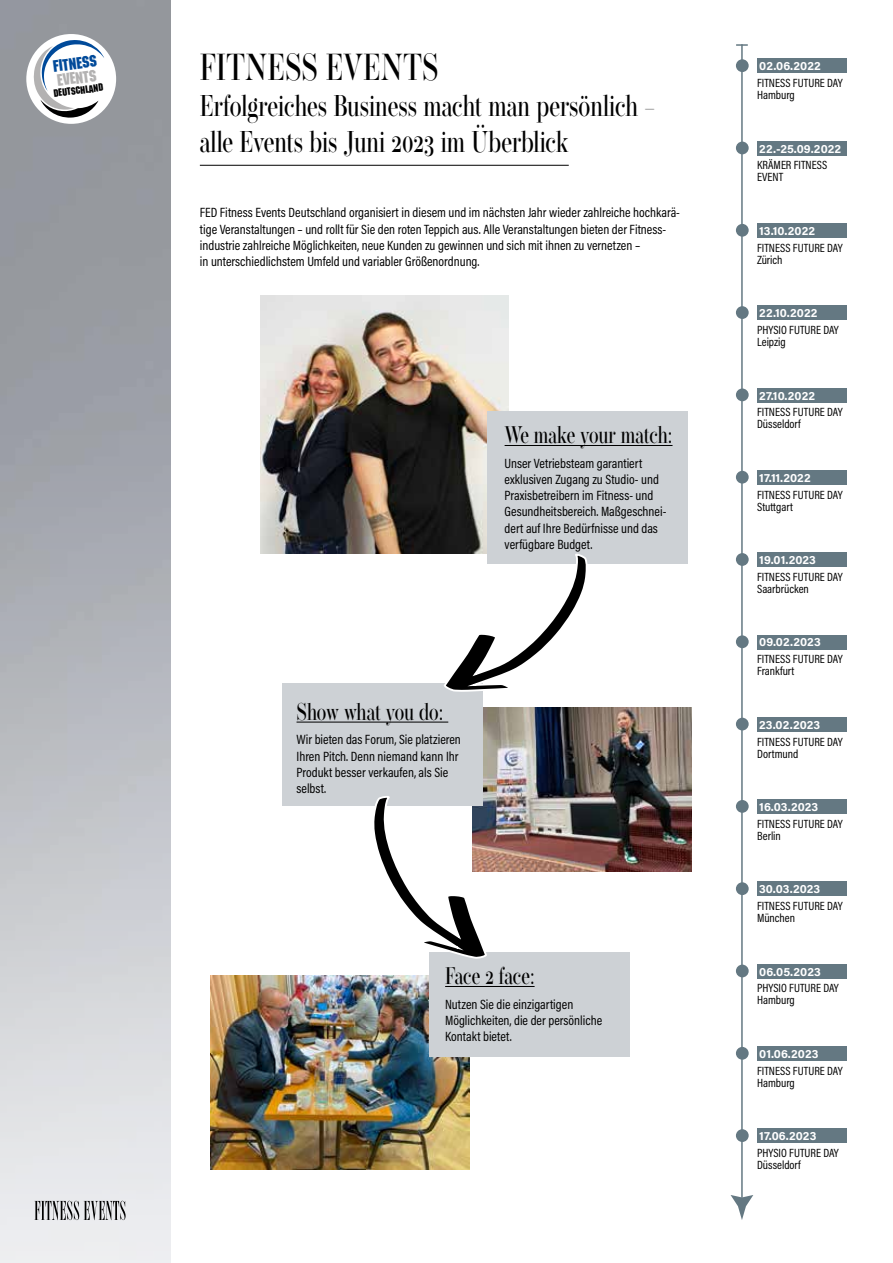
<style>
.page{position:relative;width:893px;height:1263px;background:#fff}
.page>*{position:absolute;margin:0;border:0;box-sizing:border-box;transform-origin:0 0}
.t1{font:500 37.5px "Operetta 18";color:#000;scale:.75 1}
.t2{font:500 30px/36px "Operetta 18";color:#000;scale:.75 1}
.t3{font:500 24px "Operetta 18";letter-spacing:-.01em;color:#000;scale:.75 1}
.t4{font:16.2px "Machine Std";color:#004a9a}
.t5{font:16.2px "Machine Std";color:#b3b2b2}
.t6{font:13.5px/16.2px "Acumin Pro Cond";color:#000}
.t7{font:12px/12px "Acumin Pro Cond";color:#000}
.t8{font:700 12px "Acumin Pro";letter-spacing:.005em;color:#fff}
.t9{font:10.35px "Machine Std";color:#000}
</style>
<div class="page">
<img style="left:211px;top:975px;width:258px;height:194px">
<img style="left:260px;top:295px;width:248px;height:259px">
<svg style="left:34px;top:1201px;width:92px;height:19px;background:#a2a3a5"></svg>
<hr style="left:200px;top:165px;width:369px;height:1px;background:#000">
<svg style="left:33px;top:40px;width:71px;height:78px"></svg>
<svg style="left:730px;top:1195px;width:23px;height:25px"></svg>
<hr style="left:741px;top:44px;width:2px;height:1154px;background:#647882">
<svg style="left:736px;top:44px;width:12px;height:2px"></svg>
<div style="left:757px;top:223px;width:89px;height:15px;background:#647882"></div>
<div style="left:736px;top:224px;width:13px;height:13px;background:#647882;border-radius:50%"></div>
<div style="left:757px;top:388px;width:89px;height:14px;background:#647882"></div>
<div style="left:736px;top:388px;width:13px;height:13px;background:#647882;border-radius:50%"></div>
<div style="left:757px;top:470px;width:89px;height:15px;background:#647882"></div>
<div style="left:736px;top:471px;width:13px;height:13px;background:#647882;border-radius:50%"></div>
<div style="left:757px;top:552px;width:89px;height:15px;background:#647882"></div>
<div style="left:736px;top:553px;width:13px;height:13px;background:#647882;border-radius:50%"></div>
<div style="left:757px;top:635px;width:89px;height:14px;background:#647882"></div>
<div style="left:736px;top:635px;width:13px;height:13px;background:#647882;border-radius:50%"></div>
<div style="left:757px;top:717px;width:89px;height:14px;background:#647882"></div>
<div style="left:736px;top:718px;width:13px;height:12px;background:#647882;border-radius:50%"></div>
<div style="left:757px;top:799px;width:89px;height:15px;background:#647882"></div>
<div style="left:736px;top:800px;width:13px;height:13px;background:#647882;border-radius:50%"></div>
<div style="left:757px;top:882px;width:89px;height:14px;background:#647882"></div>
<div style="left:736px;top:882px;width:13px;height:13px;background:#647882;border-radius:50%"></div>
<div style="left:757px;top:1046px;width:89px;height:15px;background:#647882"></div>
<div style="left:736px;top:1047px;width:13px;height:13px;background:#647882;border-radius:50%"></div>
<div style="left:757px;top:1129px;width:89px;height:14px;background:#647882"></div>
<div style="left:736px;top:1129px;width:13px;height:13px;background:#647882;border-radius:50%"></div>
<div style="left:757px;top:964px;width:89px;height:14px;background:#647882"></div>
<div style="left:736px;top:964px;width:13px;height:13px;background:#647882;border-radius:50%"></div>
<div style="left:757px;top:59px;width:89px;height:14px;background:#647882"></div>
<div style="left:736px;top:59px;width:13px;height:13px;background:#647882;border-radius:50%"></div>
<div style="left:757px;top:141px;width:89px;height:14px;background:#647882"></div>
<div style="left:736px;top:142px;width:13px;height:12px;background:#647882;border-radius:50%"></div>
<div style="left:757px;top:306px;width:89px;height:14px;background:#647882"></div>
<div style="left:736px;top:306px;width:13px;height:13px;background:#647882;border-radius:50%"></div>
<img style="left:482px;top:707px;width:209px;height:164px">
<div style="left:488px;top:411px;width:200px;height:153px;background:#cdd1d5"></div>
<div style="left:282px;top:684px;width:200px;height:122px;background:#cdd1d5"></div>
<div style="left:430px;top:952px;width:200px;height:105px;background:#cdd1d5"></div>
<hr style="left:505px;top:445px;width:167px;height:1px;background:#000">
<hr style="left:297px;top:722px;width:151px;height:1px;background:#000">
<hr style="left:445px;top:986px;width:90px;height:1px;background:#000">
<svg style="left:443px;top:552px;width:144px;height:141px"></svg>
<svg style="left:374px;top:795px;width:114px;height:165px"></svg>
<p class="t4" style="left:52px;top:57px;width:46px;rotate:-7deg">FITNESS</p>
<p class="t5" style="left:56px;top:71px;width:41px;rotate:-7deg">EVENTS</p>
<p class="t9" style="left:53px;top:87px;width:52px;rotate:-7deg">DEUTSCHLAND</p>
<h1 class="t1" style="left:200px;top:45px;width:320px">FITNESS EVENTS</h1>
<h2 class="t2" style="left:200px;top:88px;width:609px">Erfolgreiches Business macht man persönlich – alle Events bis Juni 2023 im Überblick</h2>
<p class="t6" style="left:200px;top:204px;width:482px">FED Fitness Events Deutschland organisiert in diesem und im nächsten Jahr wieder zahlreiche hochkarä&shy;tige Veranstaltungen – und rollt für Sie den roten Teppich aus. Alle Veranstaltungen bieten der Fitness&shy;industrie zahlreiche Möglichkeiten, neue Kunden zu gewinnen und sich mit ihnen zu vernetzen –<br>in unterschiedlichstem Umfeld und variabler Größenordnung.</p>
<h3 class="t3" style="left:505px;top:421px;width:225px">We make your match:</h3>
<p class="t6" style="left:505px;top:455px;width:163px">Unser Vetriebsteam garantiert exklusiven Zugang zu Studio- und<br>Praxisbetreibern im Fitness- und<br>Gesundheitsbereich. Maßgeschnei&shy;dert auf Ihre Bedürfnisse und das verfügbare Budget.</p>
<h3 class="t3" style="left:297px;top:697px;width:197px">Show what you do:</h3>
<p class="t6" style="left:297px;top:731px;width:166px">Wir bieten das Forum, Sie platzieren<br>Ihren Pitch. Denn niemand kann Ihr<br>Produkt besser verkaufen, als Sie selbst.</p>
<h3 class="t3" style="left:445px;top:962px;width:121px">Face 2 face:</h3>
<p class="t6" style="left:445px;top:996px;width:159px">Nutzen Sie die einzigartigen<br>Möglichkeiten, die der persönliche<br>Kontakt bietet.</p>
<p class="t8" style="left:759px;top:58px;width:63px">02.06.2022</p>
<p class="t7" style="left:757px;top:77px;width:87px">FITNESS FUTURE DAY<br>Hamburg</p>
<p class="t8" style="left:759px;top:140px;width:84px">22.-25.09.2022</p>
<p class="t7" style="left:757px;top:159px;width:72px">KRÄMER FITNESS<br>EVENT</p>
<p class="t8" style="left:759px;top:222px;width:57px">13.10.2022</p>
<p class="t7" style="left:757px;top:241px;width:87px">FITNESS FUTURE DAY<br>Zürich</p>
<p class="t8" style="left:759px;top:305px;width:60px">22.10.2022</p>
<p class="t7" style="left:757px;top:324px;width:83px">PHYSIO FUTURE DAY<br>Leipzig</p>
<p class="t8" style="left:759px;top:387px;width:57px">27.10.2022</p>
<p class="t7" style="left:757px;top:406px;width:87px">FITNESS FUTURE DAY<br>Düsseldorf</p>
<p class="t8" style="left:759px;top:469px;width:53px">17.11.2022</p>
<p class="t7" style="left:757px;top:488px;width:87px">FITNESS FUTURE DAY<br>Stuttgart</p>
<p class="t8" style="left:759px;top:551px;width:58px">19.01.2023</p>
<p class="t7" style="left:757px;top:571px;width:87px">FITNESS FUTURE DAY<br>Saarbrücken</p>
<p class="t8" style="left:759px;top:634px;width:63px">09.02.2023</p>
<p class="t7" style="left:757px;top:653px;width:87px">FITNESS FUTURE DAY<br>Frankfurt</p>
<p class="t8" style="left:759px;top:716px;width:63px">23.02.2023</p>
<p class="t7" style="left:757px;top:735px;width:87px">FITNESS FUTURE DAY<br>Dortmund</p>
<p class="t8" style="left:759px;top:798px;width:61px">16.03.2023</p>
<p class="t7" style="left:757px;top:817px;width:87px">FITNESS FUTURE DAY<br>Berlin</p>
<p class="t8" style="left:759px;top:881px;width:63px">30.03.2023</p>
<p class="t7" style="left:757px;top:900px;width:87px">FITNESS FUTURE DAY<br>München</p>
<p class="t8" style="left:759px;top:963px;width:63px">06.05.2023</p>
<p class="t7" style="left:757px;top:982px;width:83px">PHYSIO FUTURE DAY<br>Hamburg</p>
<p class="t8" style="left:759px;top:1045px;width:61px">01.06.2023</p>
<p class="t7" style="left:757px;top:1064px;width:87px">FITNESS FUTURE DAY<br>Hamburg</p>
<p class="t8" style="left:759px;top:1128px;width:59px">17.06.2023</p>
<p class="t7" style="left:757px;top:1147px;width:83px">PHYSIO FUTURE DAY<br>Düsseldorf</p>
</div>
